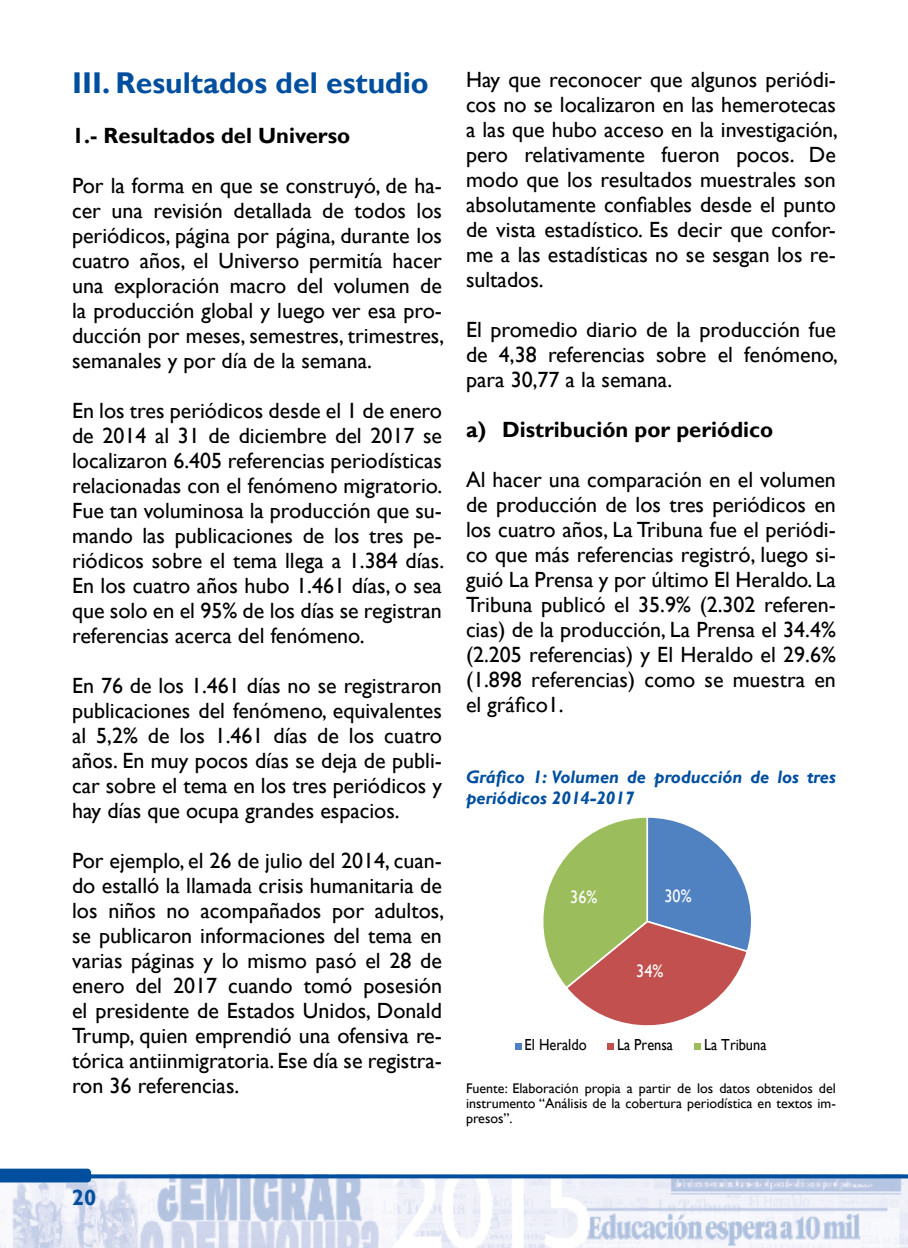
<style>
.page{position:relative;width:908px;height:1248px;background:#fff}
.page>*{position:absolute;margin:0;border:0;box-sizing:border-box;transform-origin:0 0}
.t1{font:700 30px "Gill Sans";color:#004f9f}
.t2{font:22px/25px "Gill Sans";color:#000;text-align:justify}
.t3{font:700 22px "Gill Sans";color:#000}
.t4{font:700 22px "Gill Sans";color:#004f9f}
.t5{font:italic 700 18px/20.8px "Gill Sans";color:#004f9f}
.t6{font:18px "Gill Sans";color:#fff;scale:.9 1}
.t7{font:16px "Gill Sans";color:#000;scale:.9 1}
.t8{font:14px/15.2px "Gill Sans";color:#000;text-align:justify}
</style>
<div class="page">
<img style="left:0;top:1178px;width:907px;height:69px">
<svg style="left:91px;top:1174px;width:816px;height:4px;background:#165da7"></svg>
<svg style="left:0;top:1168px;width:91px;height:14px"></svg>
<div style="left:514px;top:1043px;width:7px;height:7px;background:#5081c1"></div>
<div style="left:607px;top:1043px;width:6px;height:7px;background:#c1504f"></div>
<div style="left:693px;top:1042px;width:7px;height:7px;background:#9bbd5c"></div>
<svg style="left:543px;top:817px;width:208px;height:209px"></svg>
<h1 class="t1" style="left:72px;top:65px;width:358px">III. Resultados del estudio</h1>
<p class="t3" style="left:72px;top:122px;width:279px">1.- Resultados del Universo</p>
<p class="t2" style="left:72px;top:173px;width:373px">Por la forma en que se construyó, de ha&shy;cer una revisión detallada de todos los periódicos, página por página, durante los cuatro años, el Universo permitía hacer una exploración macro del volumen de la producción global y luego ver esa pro&shy;ducción por meses, semestres, trimestres, semanales y por día de la semana.</p>
<p class="t2" style="left:72px;top:398px;width:373px">En los tres periódicos desde el 1 de enero de 2014 al 31 de diciembre del 2017 se localizaron 6.405 referencias periodísticas relacionadas con el fenómeno migratorio.<br>Fue tan voluminosa la producción que su&shy;mando las publicaciones de los tres pe&shy;riódicos sobre el tema llega a 1.384 días.<br>En los cuatro años hubo 1.461 días, o sea que solo en el 95% de los días se registran referencias acerca del fenómeno.</p>
<p class="t2" style="left:72px;top:673px;width:371px">En 76 de los 1.461 días no se registraron publicaciones del fenómeno, equivalentes al 5,2% de los 1.461 días de los cuatro años. En muy pocos días se deja de publi&shy;car sobre el tema en los tres periódicos y hay días que ocupa grandes espacios.</p>
<p class="t2" style="left:72px;top:848px;width:373px">Por ejemplo, el 26 de julio del 2014, cuan&shy;do estalló la llamada crisis humanitaria de los niños no acompañados por adultos, se publicaron informaciones del tema en varias páginas y lo mismo pasó el 28 de enero del 2017 cuando tomó posesión el presidente de Estados Unidos, Donald Trump, quien emprendió una ofensiva re&shy;tórica antiinmigratoria. Ese día se registra&shy;ron 36 referencias.</p>
<p class="t2" style="left:466px;top:68px;width:373px">Hay que reconocer que algunos periódi&shy;cos no se localizaron en las hemerotecas a las que hubo acceso en la investigación, pero relativamente fueron pocos. De modo que los resultados muestrales son absolutamente confiables desde el punto de vista estadístico. Es decir que confor&shy;me a las estadísticas no se sesgan los re&shy;sultados.</p>
<p class="t2" style="left:466px;top:318px;width:373px">El promedio diario de la producción fue de 4,38 referencias sobre el fenómeno, para 30,77 a la semana.</p>
<p class="t3" style="left:466px;top:416px;width:308px">a) Distribución por periódico</p>
<p class="t2" style="left:466px;top:468px;width:371px">Al hacer una comparación en el volumen de producción de los tres periódicos en los cuatro años, La Tribuna fue el periódi&shy;co que más referencias registró, luego si&shy;guió La Prensa y por último El Heraldo. La Tribuna publicó el 35.9% (2.302 referen&shy;cias) de la producción, La Prensa el 34.4% (2.205 referencias) y El Heraldo el 29.6% (1.898 referencias) como se muestra en el gráfico1.</p>
<p class="t5" style="left:466px;top:767px;width:371px">Gráfico 1: Volumen de producción de los tres periódicos 2014-2017</p>
<p class="t6" style="left:570px;top:886px;width:32px">36%</p>
<p class="t6" style="left:664px;top:885px;width:32px">30%</p>
<p class="t6" style="left:636px;top:959px;width:32px">34%</p>
<p class="t7" style="left:524px;top:1035px;width:70px">El Heraldo</p>
<p class="t7" style="left:616px;top:1035px;width:64px">La Prensa</p>
<p class="t7" style="left:703px;top:1035px;width:71px">La Tribuna</p>
<p class="t8" style="left:466px;top:1080px;width:371px">Fuente: Elaboración propia a partir de los datos obtenidos del instrumento “Análisis de la cobertura periodística en textos im&shy;presos”.</p>
<p class="t4" style="left:72px;top:1184px;width:26px">20</p>
</div>
